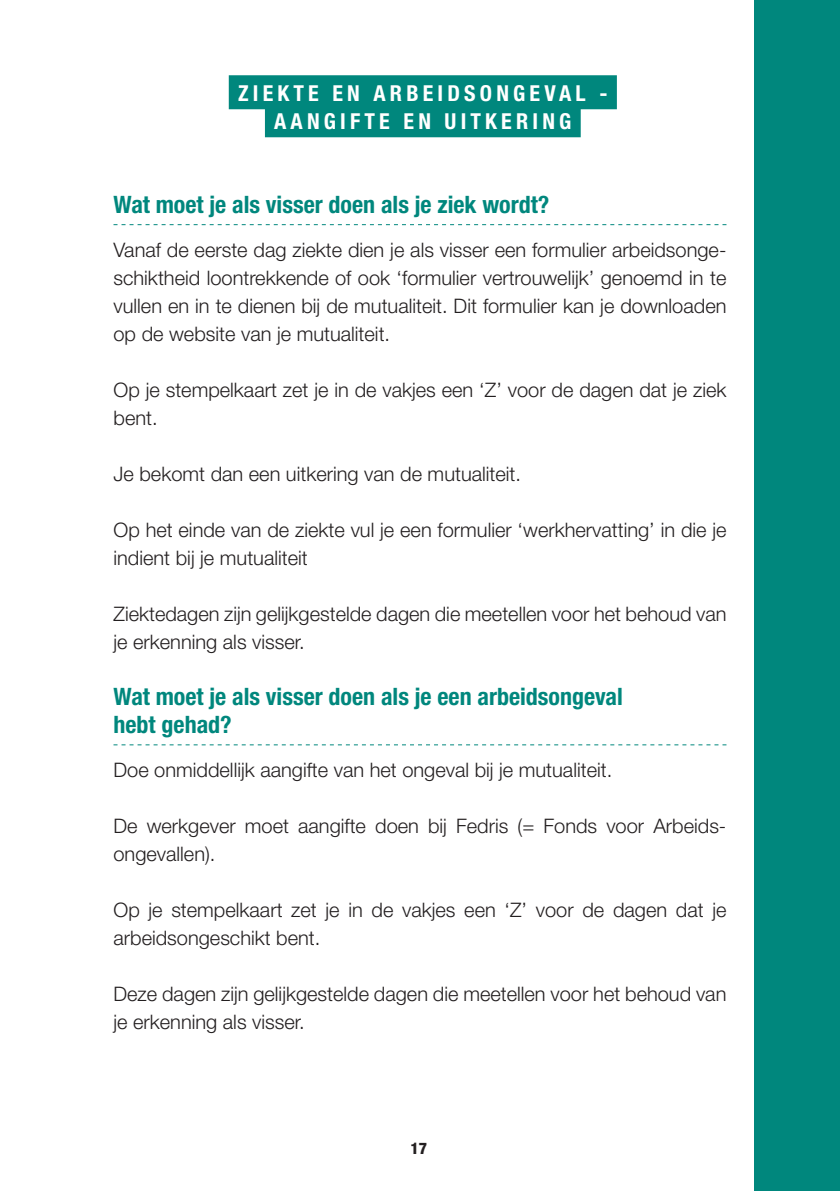
<style>
.page{position:relative;width:840px;height:1191px;background:#fff}
.page>*{position:absolute;margin:0;border:0;box-sizing:border-box;transform-origin:0 0}
.t1{font:700 condensed 24px/28px "Helvetica Neue LT Std";color:#00877d}
.t2{font:700 condensed 22px "Helvetica Neue LT Std";letter-spacing:.19em;color:#fff}
.t3{font:300 20px/28px "Helvetica Neue LT Std";color:#231f20}
.t4{font:800 condensed 16px "Helvetica Neue LT Std";color:#231f20}
</style>
<div class="page">
<div style="left:229px;top:75px;width:387px;height:34px;background:#00877d"></div>
<div style="left:265px;top:103px;width:315px;height:34px;background:#00877d"></div>
<svg style="left:113px;top:224px;width:613px;height:1px"></svg>
<svg style="left:113px;top:744px;width:613px;height:1px"></svg>
<div style="left:754px;top:0;width:85px;height:1191px;background:#00877d"></div>
<p class="t2" style="left:238px;top:80px;width:371px">ZIEKTE EN ARBEIDSONGEVAL -</p>
<p class="t2" style="left:274px;top:108px;width:298px">AANGIFTE EN UITKERING</p>
<p class="t1" style="left:113px;top:190px;width:437px">Wat moet je als visser doen als je ziek wordt?</p>
<p class="t3" style="left:113px;top:235px;width:614px;text-align:justify">Vanaf de eerste dag ziekte dien je als visser een formulier arbeidsonge&shy;schiktheid loontrekkende of ook ‘formulier vertrouwelijk’ genoemd in te vullen en in te dienen bij de mutualiteit. Dit formulier kan je downloaden op de website van je mutualiteit.</p>
<p class="t3" style="left:113px;top:375px;width:614px">Op je stempelkaart zet je in de vakjes een ‘Z’ voor de dagen dat je ziek bent.</p>
<p class="t3" style="left:113px;top:459px;width:409px">Je bekomt dan een uitkering van de mutualiteit.</p>
<p class="t3" style="left:113px;top:515px;width:614px">Op het einde van de ziekte vul je een formulier ‘werkhervatting’ in die je indient bij je mutualiteit</p>
<p class="t3" style="left:113px;top:599px;width:614px">Ziektedagen zijn gelijkgestelde dagen die meetellen voor het behoud van je erkenning als visser.</p>
<p class="t1" style="left:113px;top:682px;width:510px">Wat moet je als visser doen als je een arbeidsongeval hebt gehad?</p>
<p class="t3" style="left:113px;top:755px;width:500px">Doe onmiddellijk aangifte van het ongeval bij je mutualiteit.</p>
<p class="t3" style="left:113px;top:811px;width:614px">De werkgever moet aangifte doen bij Fedris (= Fonds voor Arbeids&shy;ongevallen).</p>
<p class="t3" style="left:113px;top:895px;width:614px">Op je stempelkaart zet je in de vakjes een ‘Z’ voor de dagen dat je arbeidsongeschikt bent.</p>
<p class="t3" style="left:113px;top:979px;width:614px">Deze dagen zijn gelijkgestelde dagen die meetellen voor het behoud van je erkenning als visser.</p>
<p class="t4" style="left:410px;top:1138px;width:18px">17</p>
</div>
